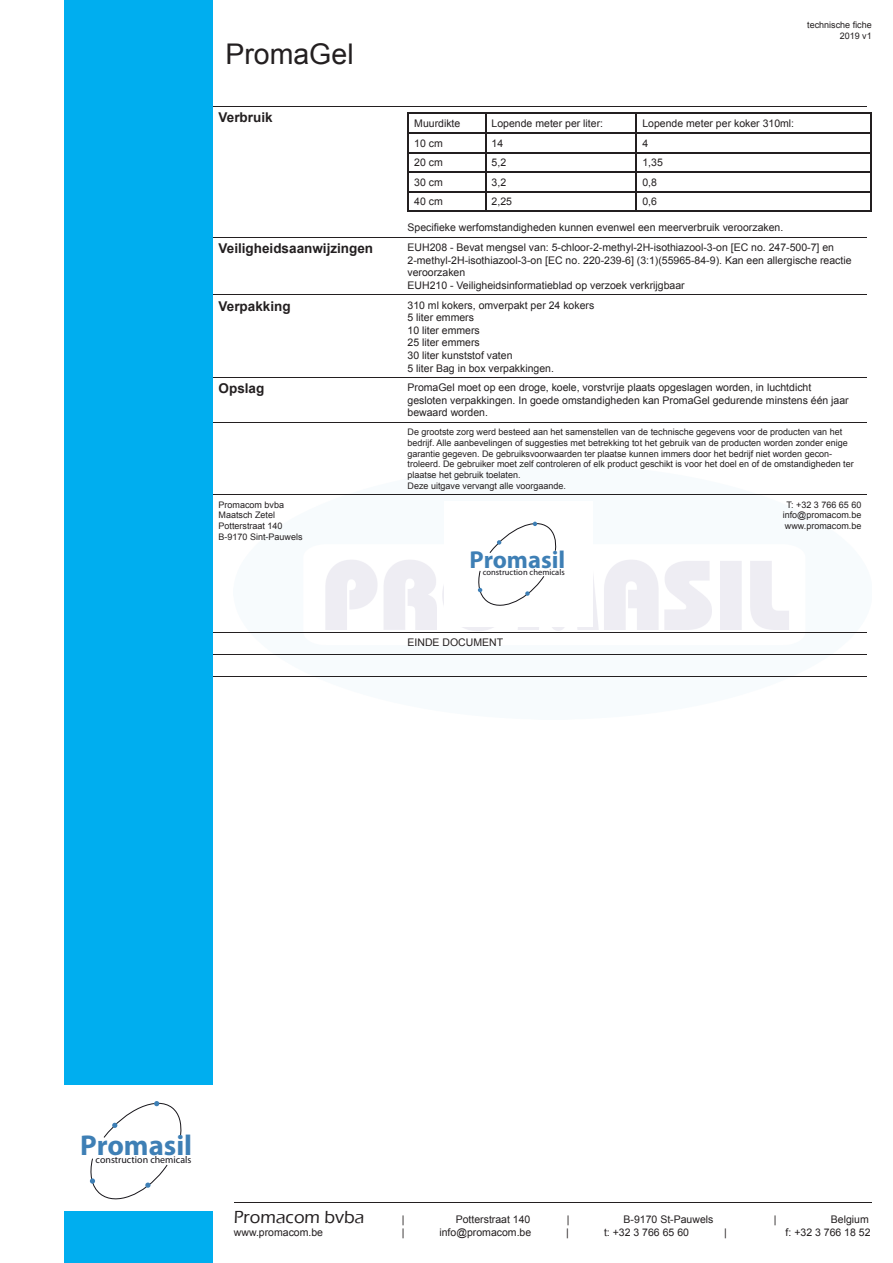
<style>
.page{position:relative;width:893px;height:1263px;background:#fff}
.page>*{position:absolute;margin:0;border:0;box-sizing:border-box;transform-origin:0 0}
.t1{font:700 28.8px "Myriad Pro";color:#3e7fb5}
.t2{font:28.5px "Arial";color:#231f20}
.t3{font:700 24.6px "Myriad Pro";color:#3e7fb5}
.t4{font:500 18px "Eras ITC";color:#231f20}
.t5{font:700 13.5px "Arial";color:#231f20}
.t6{font:10.5px/12.6px "Arial";color:#231f20}
.t7{font:9.9px "Myriad Pro";color:#161419}
.t8{font:9px/10.8px "Arial";color:#231f20}
.t9{font:8.4px "Myriad Pro";color:#161419}
</style>
<div class="page">
<hr style="left:234px;top:1202px;width:638px;height:1px;background:#231f20">
<div style="left:64px;top:0;width:149px;height:1263px;background:#00aeef"></div>
<img style="left:234px;top:494px;width:633px;height:137px">
<div style="left:64px;top:1086px;width:149px;height:125px;background:#fff"></div>
<svg style="left:103px;top:1101px;width:79px;height:37px"></svg>
<svg style="left:89px;top:1158px;width:79px;height:41px"></svg>
<hr style="left:213px;top:106px;width:188px;height:1px;background:#231f20">
<hr style="left:401px;top:106px;width:233px;height:1px;background:#231f20">
<hr style="left:634px;top:106px;width:233px;height:1px;background:#231f20">
<hr style="left:213px;top:237px;width:188px;height:1px;background:#231f20">
<hr style="left:401px;top:237px;width:233px;height:1px;background:#231f20">
<hr style="left:634px;top:237px;width:233px;height:1px;background:#231f20">
<hr style="left:213px;top:295px;width:188px;height:1px;background:#231f20">
<hr style="left:401px;top:295px;width:233px;height:1px;background:#231f20">
<hr style="left:634px;top:295px;width:233px;height:1px;background:#231f20">
<hr style="left:213px;top:377px;width:188px;height:1px;background:#231f20">
<hr style="left:401px;top:377px;width:233px;height:1px;background:#231f20">
<hr style="left:634px;top:377px;width:233px;height:1px;background:#231f20">
<hr style="left:213px;top:676px;width:188px;height:1px;background:#231f20">
<hr style="left:401px;top:676px;width:233px;height:1px;background:#231f20">
<hr style="left:634px;top:676px;width:233px;height:1px;background:#231f20">
<hr style="left:213px;top:422px;width:188px;height:1px;background:#231f20">
<hr style="left:401px;top:422px;width:233px;height:1px;background:#231f20">
<hr style="left:634px;top:422px;width:233px;height:1px;background:#231f20">
<hr style="left:213px;top:495px;width:188px;height:1px;background:#231f20">
<hr style="left:401px;top:495px;width:233px;height:1px;background:#231f20">
<hr style="left:634px;top:495px;width:233px;height:1px;background:#231f20">
<hr style="left:213px;top:632px;width:188px;height:1px;background:#231f20">
<hr style="left:401px;top:632px;width:233px;height:1px;background:#231f20">
<hr style="left:634px;top:632px;width:233px;height:1px;background:#231f20">
<hr style="left:213px;top:654px;width:188px;height:1px;background:#231f20">
<hr style="left:401px;top:654px;width:233px;height:1px;background:#231f20">
<hr style="left:634px;top:654px;width:233px;height:1px;background:#231f20">
<hr style="left:407px;top:112px;width:79px;height:2px;background:#231f20">
<hr style="left:486px;top:112px;width:150px;height:2px;background:#231f20">
<hr style="left:636px;top:112px;width:236px;height:2px;background:#231f20">
<hr style="left:407px;top:132px;width:79px;height:2px;background:#231f20">
<hr style="left:486px;top:132px;width:150px;height:2px;background:#231f20">
<hr style="left:636px;top:132px;width:236px;height:2px;background:#231f20">
<hr style="left:407px;top:152px;width:79px;height:1px;background:#231f20">
<hr style="left:486px;top:152px;width:150px;height:1px;background:#231f20">
<hr style="left:636px;top:152px;width:236px;height:1px;background:#231f20">
<hr style="left:407px;top:171px;width:79px;height:2px;background:#231f20">
<hr style="left:486px;top:171px;width:150px;height:2px;background:#231f20">
<hr style="left:636px;top:171px;width:236px;height:2px;background:#231f20">
<hr style="left:407px;top:191px;width:79px;height:2px;background:#231f20">
<svg style="left:407px;top:114px;width:2px;height:97px"></svg>
<hr style="left:486px;top:191px;width:150px;height:2px;background:#231f20">
<svg style="left:485px;top:114px;width:1px;height:97px"></svg>
<hr style="left:636px;top:191px;width:236px;height:2px;background:#231f20">
<svg style="left:636px;top:114px;width:1px;height:97px"></svg>
<svg style="left:870px;top:114px;width:2px;height:97px"></svg>
<hr style="left:407px;top:211px;width:79px;height:1px;background:#231f20">
<hr style="left:486px;top:211px;width:150px;height:1px;background:#231f20">
<hr style="left:636px;top:211px;width:236px;height:1px;background:#231f20">
<div style="left:444px;top:501px;width:148px;height:125px;background:#fff"></div>
<svg style="left:489px;top:522px;width:67px;height:31px"></svg>
<svg style="left:477px;top:570px;width:68px;height:36px"></svg>
<h2 class="t2" style="left:225px;top:35px;width:130px">PromaGel</h2>
<p class="t5" style="left:219px;top:109px;width:56px">Verbruik</p>
<p class="t8" style="left:807px;top:19px;width:66px;text-align:right">technische fiche<br>2019 v1</p>
<p class="t6" style="left:414px;top:117px;width:48px">Muurdikte</p>
<p class="t6" style="left:492px;top:117px;width:113px">Lopende meter per liter:</p>
<p class="t6" style="left:642px;top:117px;width:153px">Lopende meter per koker 310ml:</p>
<p class="t6" style="left:414px;top:137px;width:30px">10 cm</p>
<p class="t6" style="left:492px;top:137px;width:13px">14</p>
<p class="t6" style="left:642px;top:137px;width:7px">4</p>
<p class="t6" style="left:414px;top:156px;width:30px">20 cm</p>
<p class="t6" style="left:492px;top:156px;width:16px">5,2</p>
<p class="t6" style="left:642px;top:156px;width:22px">1,35</p>
<p class="t6" style="left:414px;top:176px;width:30px">30 cm</p>
<p class="t6" style="left:492px;top:176px;width:16px">3,2</p>
<p class="t6" style="left:642px;top:176px;width:16px">0,8</p>
<p class="t6" style="left:414px;top:196px;width:30px">40 cm</p>
<p class="t6" style="left:492px;top:196px;width:22px">2,25</p>
<p class="t6" style="left:642px;top:196px;width:16px">0,6</p>
<p class="t6" style="left:407px;top:222px;width:377px">Specifieke werfomstandigheden kunnen evenwel een meerverbruik veroorzaken.</p>
<p class="t5" style="left:219px;top:239px;width:156px">Veiligheidsaanwijzingen</p>
<p class="t6" style="left:407px;top:241px;width:446px">EUH208 - Bevat mengsel van: 5-chloor-2-methyl-2H-isothiazool-3-on [EC no. 247-500-7] en 2-methyl-2H-isothiazool-3-on [EC no. 220-239-6] (3:1)(55965-84-9). Kan een allergische reactie veroorzaken<br>EUH210 - Veiligheidsinformatieblad op verzoek verkrijgbaar</p>
<p class="t5" style="left:219px;top:297px;width:74px">Verpakking</p>
<p class="t6" style="left:407px;top:299px;width:188px">310 ml kokers, omverpakt per 24 kokers<br>5 liter emmers<br>10 liter emmers<br>25 liter emmers<br>30 liter kunststof vaten<br>5 liter Bag in box verpakkingen.</p>
<p class="t5" style="left:219px;top:380px;width:47px">Opslag</p>
<p class="t6" style="left:407px;top:381px;width:443px">PromaGel moet op een droge, koele, vorstvrije plaats opgeslagen worden, in luchtdicht gesloten verpakkingen. In goede omstandigheden kan PromaGel gedurende minstens één jaar bewaard worden.</p>
<p class="t8" style="left:407px;top:426px;width:448px">De grootste zorg werd besteed aan het samenstellen van de technische gegevens voor de producten van het bedrijf. Alle aanbevelingen of suggesties met betrekking tot het gebruik van de producten worden zonder enige garantie gegeven. De gebruiksvoorwaarden ter plaatse kunnen immers door het bedrijf niet worden gecon&shy;troleerd. De gebruiker moet zelf controleren of elk product geschikt is voor het doel en of de omstandigheden ter plaatse het gebruik toelaten.<br>Deze uitgave vervangt alle voorgaande.</p>
<p class="t8" style="left:219px;top:499px;width:86px">Promacom bvba<br>Maatsch Zetel<br>Potterstraat 140<br>B-9170 Sint-Pauwels</p>
<h3 class="t3" style="left:470px;top:543px;width:97px">Promasil</h3>
<p class="t9" style="left:483px;top:567px;width:83px">construction chemicals</p>
<p class="t8" style="left:783px;top:499px;width:80px;text-align:center">T: +32 3 766 65 60 info@promacom.be www.promacom.be</p>
<p class="t6" style="left:407px;top:636px;width:97px">EINDE DOCUMENT</p>
<h1 class="t1" style="left:80px;top:1126px;width:113px">Promasil</h1>
<p class="t7" style="left:96px;top:1154px;width:97px">construction chemicals</p>
<h3 class="t4" style="left:234px;top:1207px;width:132px">Promacom bvba</h3>
<p class="t6" style="left:402px;top:1213px;width:4px">|</p>
<p class="t6" style="left:456px;top:1213px;width:76px">Potterstraat 140</p>
<p class="t6" style="left:567px;top:1213px;width:4px">|</p>
<p class="t6" style="left:624px;top:1213px;width:91px">B-9170 St-Pauwels</p>
<p class="t6" style="left:774px;top:1213px;width:4px">|</p>
<p class="t6" style="left:831px;top:1213px;width:39px">Belgium</p>
<p class="t6" style="left:234px;top:1226px;width:91px">www.promacom.be</p>
<p class="t6" style="left:402px;top:1226px;width:4px">|</p>
<p class="t6" style="left:439px;top:1226px;width:93px">info@promacom.be</p>
<p class="t6" style="left:566px;top:1226px;width:4px">|</p>
<p class="t6" style="left:604px;top:1226px;width:86px">t: +32 3 766 65 60</p>
<p class="t6" style="left:724px;top:1226px;width:4px">|</p>
<p class="t6" style="left:786px;top:1226px;width:86px">f: +32 3 766 18 52</p>
</div>
